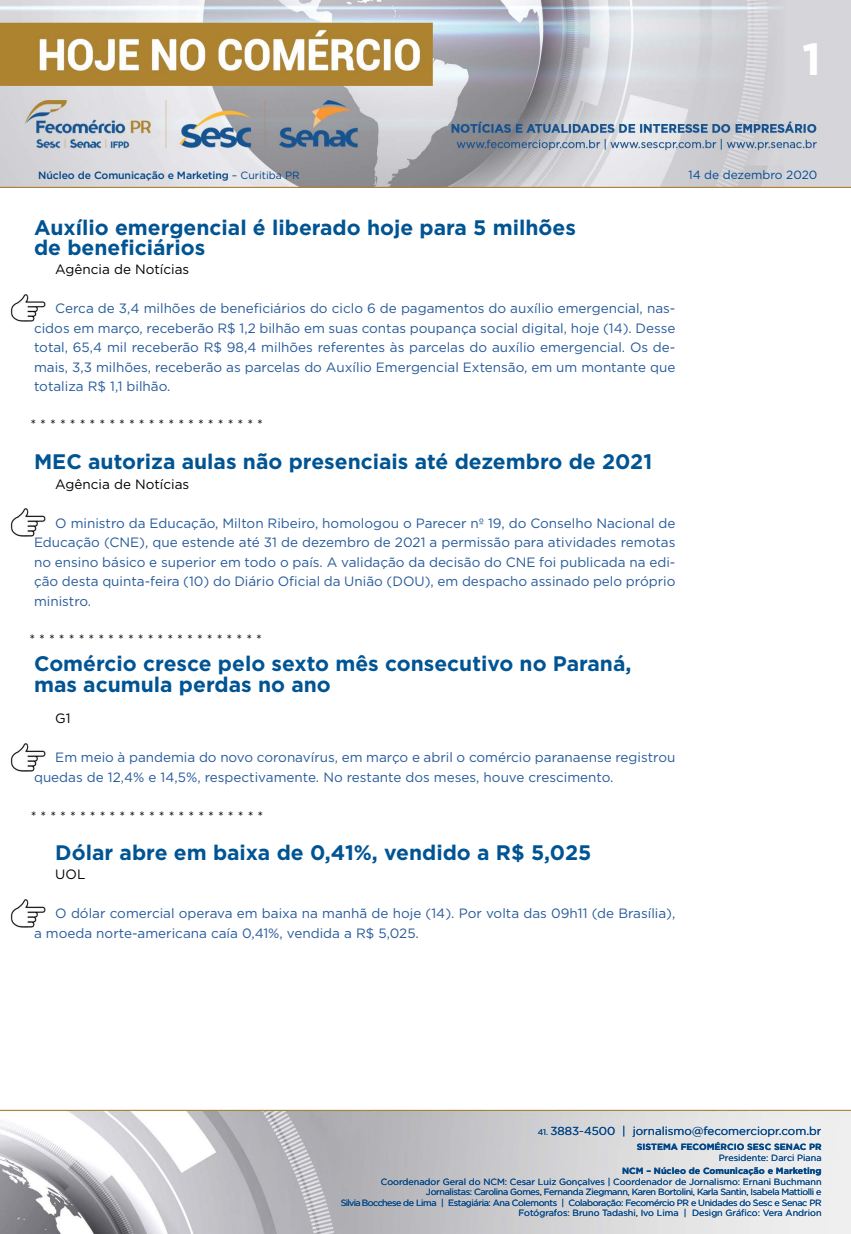
<style>
.page{position:relative;width:851px;height:1234px;background:#fff}
.page>*{position:absolute;margin:0;border:0;box-sizing:border-box;transform-origin:0 0}
.t1{font:700 45px "Gotham";color:#fff}
.t2{font:700 21px/19.5px "Gotham";color:#005493}
.t3{font:13.5px/19.5px "Gotham";color:#275b9b;text-align:justify}
.t4{font:13.5px "Gotham";color:#000}
.t5{font:11.85px "Gotham";color:#004a93}
.t6{font:11.55px "Gotham";color:#004587}
.t7{font:500 10.5px "Gotham";letter-spacing:-.01em;color:#004587}
.t8{font:9px/10.5px "Gotham";letter-spacing:-.04em;color:#004587;text-align:right}
.t9{font:700 9px "Gotham";color:#004587}
.t10{font:9px "Gotham";color:#004587}
.s1{font-weight:400}
.s2{font-size:8.25px}
</style>
<div class="page">
<img style="left:0;top:0;width:850px;height:188px">
<img style="left:0;top:1109px;width:850px;height:124px">
<img style="left:11px;top:294px;width:35px;height:28px">
<img style="left:11px;top:508px;width:35px;height:28px">
<img style="left:11px;top:743px;width:35px;height:28px">
<img style="left:11px;top:899px;width:35px;height:28px">
<h1 class="t1" style="left:802px;top:29px;width:20px">1</h1>
<p class="t7" style="left:38px;top:168px;width:263px">Núcleo de Comunicação e Marketing <span class="s1">– Curitiba PR</span></p>
<p class="t5" style="left:688px;top:167px;width:130px">14 de dezembro 2020</p>
<h2 class="t2" style="left:34px;top:218px;width:543px">Auxílio emergencial é liberado hoje para 5 milhões de beneficiários</h2>
<p class="t4" style="left:55px;top:261px;width:135px">Agência de Notícias</p>
<p class="t3" style="left:34px;top:298px;width:642px;text-indent:21px">Cerca de 3,4 milhões de beneficiários do ciclo 6 de pagamentos do auxílio emergencial, nas&shy;cidos em março, receberão R$ 1,2 bilhão em suas contas poupança social digital, hoje (14). Desse total, 65,4 mil receberão R$ 98,4 milhões referentes às parcelas do auxílio emergencial. Os de&shy;mais, 3,3 milhões, receberão as parcelas do Auxílio Emergencial Extensão, em um montante que totaliza R$ 1,1 bilhão.</p>
<p class="t4" style="left:30px;top:416px;width:234px">* * * * * * * * * * * * * * * * * * * * * * * *</p>
<h2 class="t2" style="left:34px;top:452px;width:619px">MEC autoriza aulas não presenciais até dezembro de 2021</h2>
<p class="t4" style="left:55px;top:475px;width:135px">Agência de Notícias</p>
<p class="t3" style="left:34px;top:513px;width:643px;text-indent:21px">O ministro da Educação, Milton Ribeiro, homologou o Parecer nº 19, do Conselho Nacional de Educação (CNE), que estende até 31 de dezembro de 2021 a permissão para atividades remotas no ensino básico e superior em todo o país. A validação da decisão do CNE foi publicada na edi&shy;ção desta quinta-feira (10) do Diário Oficial da União (DOU), em despacho assinado pelo próprio ministro.</p>
<p class="t4" style="left:29px;top:630px;width:234px">* * * * * * * * * * * * * * * * * * * * * * * *</p>
<h2 class="t2" style="left:34px;top:652px;width:599px;line-height:21px">Comércio cresce pelo sexto mês consecutivo no Paraná, mas acumula perdas no ano</h2>
<p class="t4" style="left:55px;top:709px;width:17px">G1</p>
<p class="t3" style="left:34px;top:747px;width:642px;text-indent:21px">Em meio à pandemia do novo coronavírus, em março e abril o comércio paranaense registrou quedas de 12,4% e 14,5%, respectivamente. No restante dos meses, houve crescimento.</p>
<p class="t4" style="left:31px;top:807px;width:234px">* * * * * * * * * * * * * * * * * * * * * * * *</p>
<h2 class="t2" style="left:55px;top:842px;width:537px">Dólar abre em baixa de 0,41%, vendido a R$ 5,025</h2>
<p class="t4" style="left:55px;top:865px;width:32px">UOL</p>
<p class="t3" style="left:34px;top:903px;width:643px;text-indent:21px">O dólar comercial operava em baixa na manhã de hoje (14). Por volta das 09h11 (de Brasília), a moeda norte-americana caía 0,41%, vendida a R$ 5,025.</p>
<p class="t6" style="left:537px;top:1123px;width:285px"><span class="s2">41.</span> 3883-4500 | jornalismo@fecomerciopr.com.br</p>
<p class="t9" style="left:636px;top:1140px;width:186px">SISTEMA FECOMÉRCIO SESC SENAC PR</p>
<p class="t10" style="left:718px;top:1151px;width:104px">Presidente: Darci Piana</p>
<p class="t9" style="left:622px;top:1164px;width:201px">NCM – Núcleo de Comunicação e Marketing</p>
<p class="t8" style="left:341px;top:1175px;width:482px">Coordenador Geral do NCM: Cesar Luiz Gonçalves | Coordenador de Jornalismo: Ernani Buchmann Jornalistas: Carolina Gomes, Fernanda Ziegmann, Karen Bortolini, Karla Santin, Isabela Mattiolli e<br>Silvia Bocchese de Lima | Estagiária: Ana Colemonts | Colaboração: Fecomércio PR e Unidades do Sesc e Senac PR Fotógrafos: Bruno Tadashi, Ivo Lima | Design Gráfico: Vera Andrion</p>
</div>
